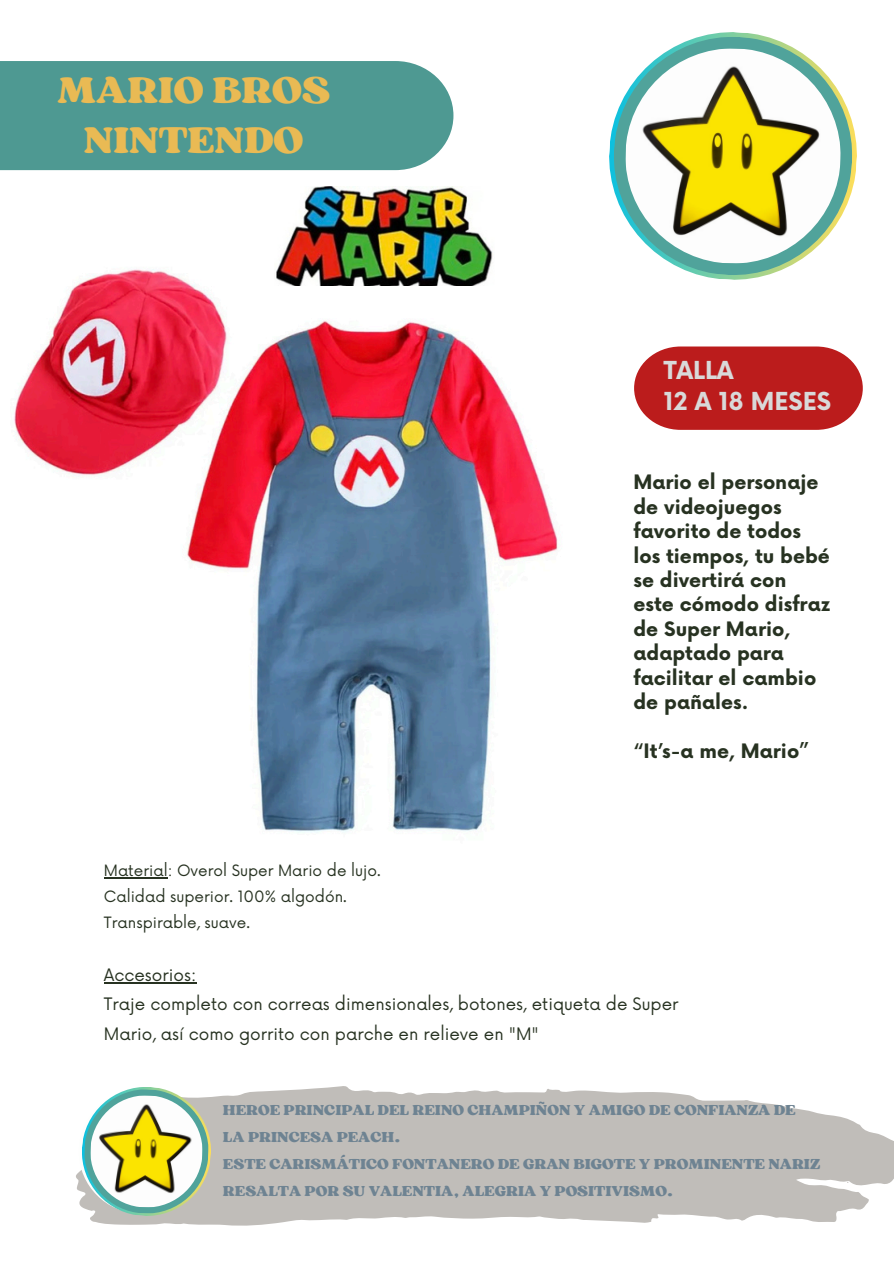
<style>
.page{position:relative;width:894px;height:1264px;background:#fff}
.page>*{position:absolute;margin:0;border:0;box-sizing:border-box;transform-origin:0 0}
.t1{font:39px/49.5px "Sergio Trendy";color:#e9ba54;text-align:center}
.t2{font:700 24.15px/31.2px "Now";color:#d9d9d9}
.t3{font:700 19.35px/24.5px "Now";color:#273221}
.t4{font:16.8px/29.2px "Now";color:#273221}
.t5{font:15.3px "Now";color:#273221}
.t6{font:15.15px/27px "Sergio Trendy";color:#6e8392}
</style>
<div class="page">
<div style="left:0;top:61px;width:453px;height:109px;background:#4e9992"></div>
<svg style="left:76px;top:1086px;width:817px;height:140px;fill:#c0bdb9"></svg>
<svg style="left:634px;top:346px;width:228px;height:84px;background:#c13131"></svg>
<img style="left:14px;top:269px;width:544px;height:564px">
<hr style="left:104px;top:877px;width:64px;height:1px;background:#273221">
<hr style="left:104px;top:982px;width:92px;height:1px;background:#273221">
<svg style="left:610px;top:34px;width:245px;height:244px"></svg>
<img style="left:623px;top:47px;width:218px;height:218px">
<img style="left:275px;top:187px;width:219px;height:99px">
<svg style="left:80px;top:1086px;width:133px;height:131px"></svg>
<img style="left:90px;top:1094px;width:113px;height:114px">
<p class="t1" style="left:57px;top:65px;width:274px">MARIO BROS<br>NINTENDO</p>
<p class="t2" style="left:663px;top:356px;width:169px">TALLA<br>12 A 18 MESES</p>
<p class="t3" style="left:633px;top:471px;width:198px">Mario el personaje de videojuegos favorito de todos los tiempos, tu bebé se divertirá con este cómodo disfraz de Super Mario, adaptado para facilitar el cambio de pañales.</p>
<p class="t3" style="left:633px;top:739px;width:177px">“It’s-a me, Mario”</p>
<p class="t5" style="left:104px;top:862px;width:278px">Material: Overol Super Mario de lujo.</p>
<p class="t5" style="left:104px;top:888px;width:244px">Calidad superior. 100% algodón.</p>
<h2 class="t5" style="left:104px;top:914px;width:147px">Transpirable, suave.</h2>
<h3 class="t4" style="left:104px;top:961px;width:94px">Accesorios:</h3>
<h3 class="t4" style="left:104px;top:990px;width:576px">Traje completo con correas dimensionales, botones, etiqueta de Super<br>Mario, así como gorrito con parche en relieve en "M"</h3>
<p class="t6" style="left:223px;top:1095px;width:598px">HEROE PRINCIPAL DEL REINO CHAMPIÑON Y AMIGO DE CONFIANZA DE LA PRINCESA PEACH.<br>ESTE CARISMÁTICO FONTANERO DE GRAN BIGOTE Y PROMINENTE NARIZ RESALTA POR SU VALENTIA, ALEGRIA Y POSITIVISMO.</p>
</div>
